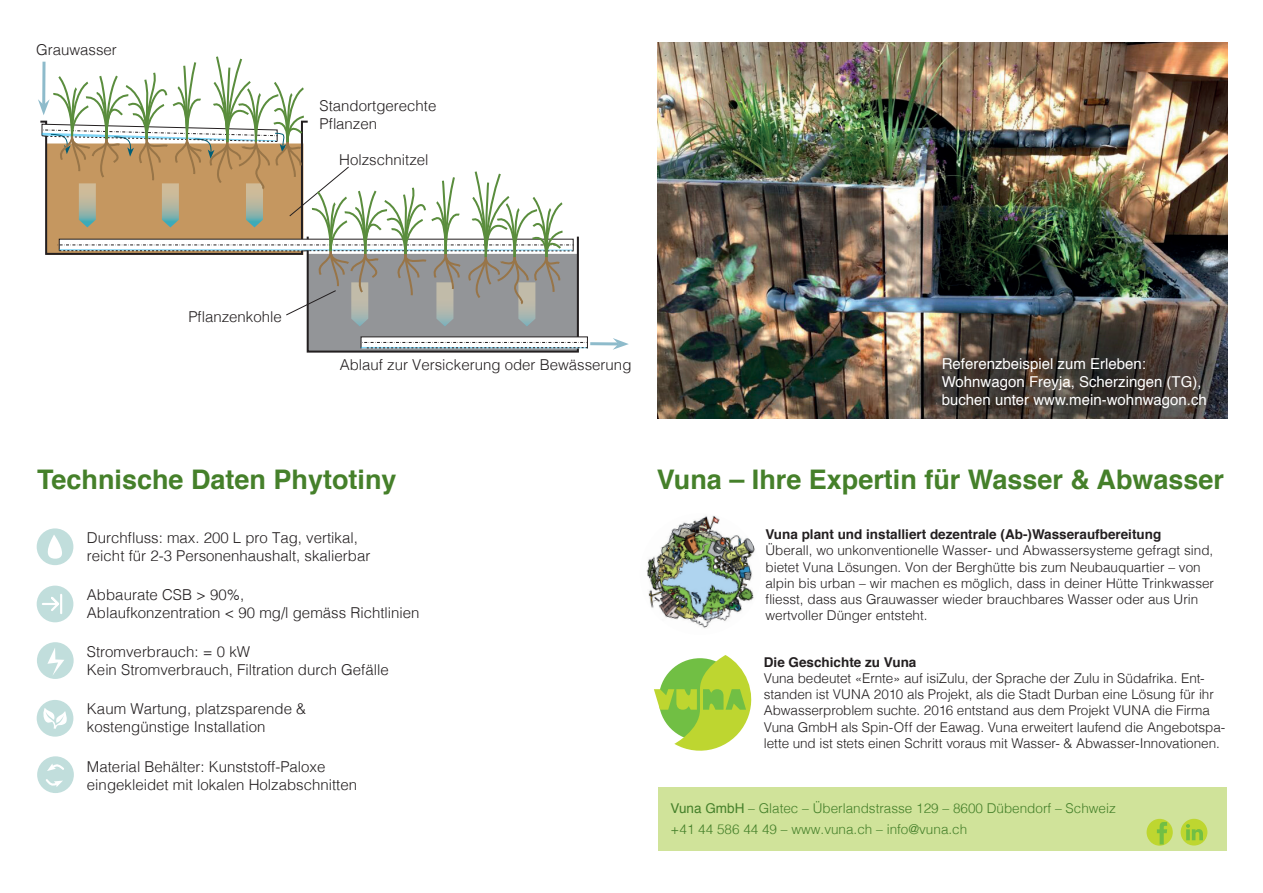
<style>
.page{position:relative;width:1263px;height:893px;background:#fff}
.page>*{position:absolute;margin:0;border:0;box-sizing:border-box;transform-origin:0 0}
.t1{font:700 27px "Helvetica";color:#45802a}
.t2{font:300 15px/18px "Helvetica";color:#231f20}
.t3{font:15px/18px "Helvetica";color:#fff}
.t4{font:300 13.5px/16.2px "Helvetica";color:#231f20}
.t5{font:300 13.5px/21px "Helvetica";color:#45802a}
.t6{font:700 13.5px "Helvetica";color:#231f20}
.s1{font-weight:400}
</style>
<div class="page">
<svg style="left:654px;top:655px;width:97px;height:96px"></svg>
<img style="left:640px;top:513px;width:121px;height:122px;border-radius:61px">
<div style="left:308px;top:254px;width:270px;height:98px;background:#939598"></div>
<div style="left:307px;top:236px;width:272px;height:117px;border:2px solid #231f20"></div>
<div style="left:361px;top:337px;width:226px;height:11px;background:#fff"></div>
<hr style="left:590px;top:342px;width:28px;height:3px;background:#8ebbcb">
<svg style="left:613px;top:338px;width:16px;height:12px"></svg>
<svg style="left:361px;top:342px;width:227px;height:6px"></svg>
<svg style="left:38px;top:56px;width:536px;height:270px"></svg>
<img style="left:657px;top:43px;width:570px;height:376px">
<div style="left:37px;top:642px;width:37px;height:37px;background:#c1dedc;border-radius:50%"></div>
<div style="left:37px;top:528px;width:36px;height:37px;background:#c1dedc;border-radius:50%"></div>
<svg style="left:39px;top:535px;width:32px;height:24px"></svg>
<div style="left:37px;top:700px;width:36px;height:37px;background:#c1dedc;border-radius:50%"></div>
<svg style="left:43px;top:708px;width:24px;height:21px"></svg>
<svg style="left:47px;top:648px;width:17px;height:27px"></svg>
<div style="left:37px;top:586px;width:36px;height:36px;background:#c1dedc;border-radius:50%"></div>
<svg style="left:42px;top:595px;width:21px;height:18px"></svg>
<div style="left:37px;top:756px;width:37px;height:37px;background:#c1dedc;border-radius:50%"></div>
<svg style="left:46px;top:764px;width:18px;height:23px"></svg>
<div style="left:658px;top:787px;width:569px;height:63px;background:#d0e39a"></div>
<div style="left:1180px;top:819px;width:27px;height:26px;background:#bed630;border-radius:50%"></div>
<svg style="left:1186px;top:824px;width:17px;height:16px"></svg>
<div style="left:1146px;top:819px;width:27px;height:27px;background:#bed630;border-radius:50%"></div>
<svg style="left:1157px;top:822px;width:10px;height:22px"></svg>
<p class="t2" style="left:36px;top:40px;width:82px">Grauwasser</p>
<p class="t2" style="left:320px;top:95px;width:118px">Standortgerechte<br>Pflanzen</p>
<p class="t2" style="left:339px;top:150px;width:91px">Holzschnitzel</p>
<p class="t2" style="left:188px;top:307px;width:95px">Pflanzenkohle</p>
<p class="t2" style="left:340px;top:355px;width:293px">Ablauf zur Versickerung oder Bewässerung</p>
<p class="t3" style="left:942px;top:355px;width:267px">Referenzbeispiel zum Erleben:<br>Wohnwagon Freyja, Scherzingen (TG), buchen unter www.mein-wohnwagon.ch</p>
<h1 class="t1" style="left:37px;top:457px;width:361px">Technische Daten Phytotiny</h1>
<h1 class="t1" style="left:657px;top:457px;width:569px">Vuna – Ihre Expertin für Wasser &amp; Abwasser</h1>
<p class="t2" style="left:87px;top:528px;width:285px">Durchfluss: max. 200 L pro Tag, vertikal, reicht für 2-3 Personenhaushalt, skalierbar</p>
<p class="t2" style="left:87px;top:585px;width:334px">Abbaurate CSB &gt; 90%,<br>Ablaufkonzentration &lt; 90 mg/l gemäss Richtlinien</p>
<p class="t2" style="left:87px;top:642px;width:303px">Stromverbrauch: = 0 kW<br>Kein Stromverbrauch, Filtration durch Gefälle</p>
<p class="t2" style="left:87px;top:699px;width:221px">Kaum Wartung, platzsparende &amp; kostengünstige Installation</p>
<p class="t2" style="left:87px;top:756px;width:272px">Material Behälter: Kunststoff-Paloxe eingekleidet mit lokalen Holzabschnitten</p>
<p class="t6" style="left:765px;top:524px;width:397px">Vuna plant und installiert dezentrale (Ab-)Wasseraufbereitung</p>
<p class="t4" style="left:765px;top:542px;width:450px">Überall, wo unkonventionelle Wasser- und Abwassersysteme gefragt sind, bietet Vuna Lösungen. Von der Berghütte bis zum Neubauquartier – von alpin bis urban – wir machen es möglich, dass in deiner Hütte Trinkwasser fliesst, dass aus Grauwasser wieder brauchbares Wasser oder aus Urin wertvoller Dünger entsteht.</p>
<p class="t6" style="left:764px;top:651px;width:154px">Die Geschichte zu Vuna</p>
<p class="t4" style="left:764px;top:669px;width:463px">Vuna bedeutet «Ernte» auf isiZulu, der Sprache der Zulu in Südafrika. Ent&shy;standen ist VUNA 2010 als Projekt, als die Stadt Durban eine Lösung für ihr Abwasserproblem suchte. 2016 entstand aus dem Projekt VUNA die Firma Vuna GmbH als Spin-Off der Eawag. Vuna erweitert laufend die Angebotspa&shy;lette und ist stets einen Schritt voraus mit Wasser- &amp; Abwasser-Innovationen.</p>
<p class="t5" style="left:671px;top:797px;width:447px"><span class="s1">Vuna GmbH</span> – Glatec – Überlandstrasse 129 – 8600 Dübendorf – Schweiz +41 44 586 44 49 – www.vuna.ch – info@vuna.ch</p>
</div>
